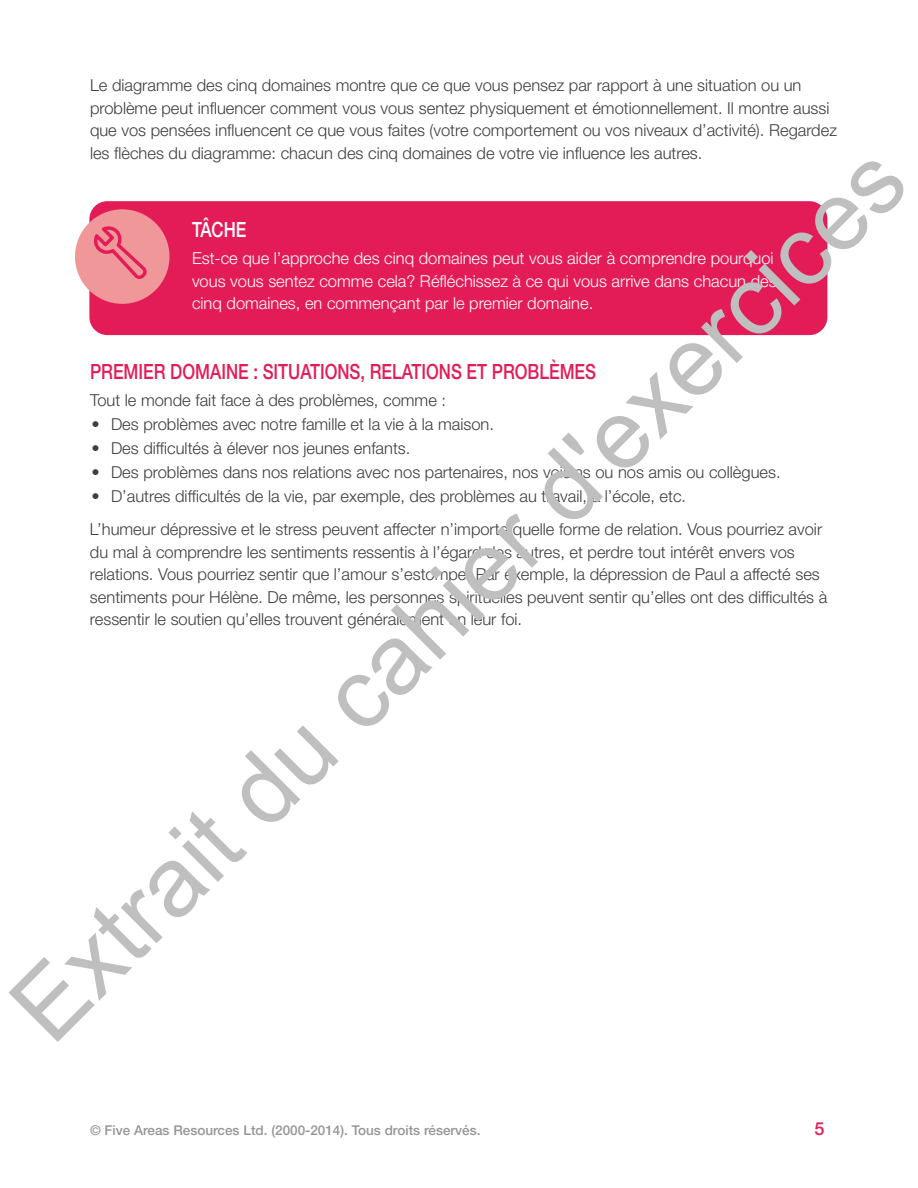
<style>
.page{position:relative;width:918px;height:1188px;background:#fff}
.page>*{position:absolute;margin:0;border:0;box-sizing:border-box;transform-origin:0 0}
.t1{font:97.5px "Arial";color:#bfbfbf}
.Heading{font:500 21px "Helvetica Neue LT Std";color:#e31c57;scale:.8 1}
.Heading__rev{font:500 21px "Helvetica Neue LT Std";color:#fff;scale:.8 1}
.t2{font:500 18px "Helvetica Neue LT Std";color:#e31c57}
.Body_text{font:300 16.5px/22.5px "Helvetica Neue LT Std";color:#3e3e3f}
.Body_text__rev{font:300 16.5px/22.5px "Helvetica Neue LT Std";color:#fff}
.t3{font:500 13.5px "Helvetica Neue LT Std";color:#939598}
</style>
<div class="page">
<div style="left:89px;top:201px;width:738px;height:134px;background:#e31c57;border-radius:18px"></div>
<div style="left:75px;top:209px;width:95px;height:95px;background:#f0979a;border-radius:50%"></div>
<p class="Body_text" style="left:90px;top:74px;width:748px">Le diagramme des cinq domaines montre que ce que vous pensez par rapport à une situation ou un problème peut influencer comment vous vous sentez physiquement et émotionnellement. Il montre aussi que vos pensées influencent ce que vous faites (votre comportement ou vos niveaux d’activité). Regardez les flèches du diagramme: chacun des cinq domaines de votre vie influence les autres.</p>
<h1 class="t1" style="left:-19px;top:976px;width:1218px;rotate:-45deg">Extrait du cahier d'exercices</h1>
<p class="Heading__rev" style="left:192px;top:217px;width:70px">TÂCHE</p>
<p class="Body_text__rev" style="left:192px;top:247px;width:586px">Est-ce que l’approche des cinq domaines peut vous aider à comprendre pourquoi vous vous sentez comme cela? Réfléchissez à ce qui vous arrive dans chacun des cinq domaines, en commençant par le premier domaine.</p>
<p class="Heading" style="left:90px;top:359px;width:634px">PREMIER DOMAINE : SITUATIONS, RELATIONS ET PROBLÈMES</p>
<p class="Body_text" style="left:90px;top:389px;width:358px">Tout le monde fait face à des problèmes, comme :</p>
<p class="Body_text" style="left:92px;top:413px;width:404px">• Des problèmes avec notre famille et la vie à la maison.</p>
<p class="Body_text" style="left:92px;top:437px;width:320px">• Des difficultés à élever nos jeunes enfants.</p>
<p class="Body_text" style="left:92px;top:461px;width:691px">• Des problèmes dans nos relations avec nos partenaires, nos voisins ou nos amis ou collègues.</p>
<p class="Body_text" style="left:92px;top:485px;width:596px">• D’autres difficultés de la vie, par exemple, des problèmes au travail, à l’école, etc.</p>
<p class="Body_text" style="left:90px;top:518px;width:739px">L’humeur dépressive et le stress peuvent affecter n’importe quelle forme de relation. Vous pourriez avoir du mal à comprendre les sentiments ressentis à l’égard des autres, et perdre tout intérêt envers vos relations. Vous pourriez sentir que l’amour s’estompe. Par exemple, la dépression de Paul a affecté ses sentiments pour Hélène. De même, les personnes spirituelles peuvent sentir qu’elles ont des difficultés à ressentir le soutien qu’elles trouvent généralement en leur foi.</p>
<p class="t3" style="left:90px;top:1122px;width:392px">© Five Areas Resources Ltd. (2000-2014). Tous droits réservés.</p>
<p class="t2" style="left:815px;top:1118px;width:12px">5</p>
</div>
